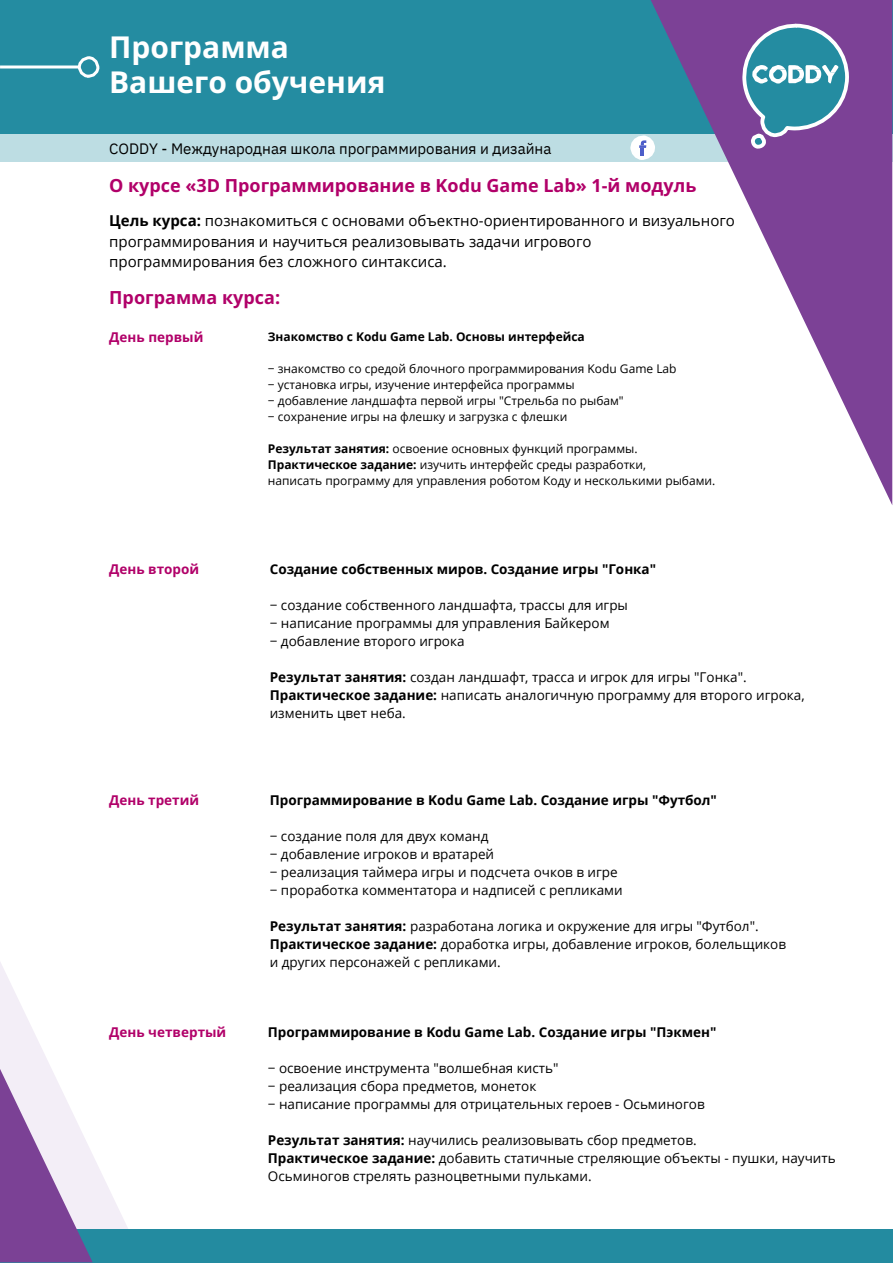
<style>
.page{position:relative;width:893px;height:1264px;background:#fff}
.page>*{position:absolute;margin:0;border:0;box-sizing:border-box;transform-origin:0 0}
.t1{font:700 30px/34.8px "Open Sans";color:#fff}
.t2{font:700 18px "Open Sans";color:#b10069}
.t3{font:15px/20.2px "Open Sans";color:#000}
.t4{font:15px "IBM Plex Sans";color:#000}
.t5{font:13.5px/18px "Open Sans";color:#000}
.t6{font:700 13.5px "Open Sans";color:#000}
.t7{font:700 13.5px "Open Sans";color:#b10069}
.t8{font:12px/16px "Open Sans";color:#000}
.t9{font:700 12px "Open Sans";color:#000}
.s1{font-weight:700}
</style>
<div class="page">
<div style="left:0;top:0;width:892px;height:134px;background:#248ca1"></div>
<div style="left:0;top:134px;width:892px;height:28px;background:#bddde3"></div>
<svg style="left:651px;top:0;width:241px;height:505px"></svg>
<hr style="left:0;top:65px;width:78px;height:3px;background:#fff">
<svg style="left:76px;top:56px;width:24px;height:22px"></svg>
<svg style="left:740px;top:22px;width:110px;height:129px"></svg>
<svg style="left:630px;top:135px;width:25px;height:25px"></svg>
<div style="left:0;top:1229px;width:892px;height:33px;background:#238ba0"></div>
<svg style="left:0;top:962px;width:128px;height:300px"></svg>
<h1 class="t1" style="left:109px;top:29px;width:278px">Программа<br>Вашего обучения</h1>
<p class="t4" style="left:109px;top:139px;width:443px">CODDY - Международная школа программирования и дизайна</p>
<h2 class="t2" style="left:109px;top:172px;width:588px">О курсе «3D Программирование в Kodu Game Lab» 1-й модуль</h2>
<p class="t3" style="left:109px;top:210px;width:627px"><span class="s1">Цель курса:</span> познакомиться с основами объектно-ориентированного и визуального программирования и научиться реализовывать задачи игрового программирования без сложного синтаксиса.</p>
<h2 class="t2" style="left:109px;top:285px;width:172px">Программа курса:</h2>
<p class="t7" style="left:109px;top:328px;width:96px">День первый</p>
<p class="t9" style="left:268px;top:328px;width:318px">Знакомство с Kodu Game Lab. Основы интерфейса</p>
<p class="t8" style="left:268px;top:360px;width:410px">− знакомство со средой блочного программирования Kodu Game Lab − установка игры, изучение интерфейса программы<br>− добавление ландшафта первой игры "Стрельба по рыбам"<br>− сохранение игры на флешку и загрузка с флешки</p>
<p class="t8" style="left:268px;top:440px;width:449px"><span class="s1">Результат занятия:</span> освоение основных функций программы.<br><span class="s1">Практическое задание:</span> изучить интерфейс среды разработки,<br>написать программу для управления роботом Коду и несколькими рыбами.</p>
<p class="t7" style="left:109px;top:559px;width:92px">День второй</p>
<p class="t6" style="left:270px;top:559px;width:388px">Создание собственных миров. Создание игры "Гонка"</p>
<p class="t5" style="left:270px;top:595px;width:360px">− создание собственного ландшафта, трассы для игры − написание программы для управления Байкером<br>− добавление второго игрока</p>
<p class="t5" style="left:270px;top:667px;width:536px"><span class="s1">Результат занятия:</span> создан ландшафт, трасса и игрок для игры "Гонка".<br><span class="s1">Практическое задание:</span> написать аналогичную программу для второго игрока, изменить цвет неба.</p>
<p class="t7" style="left:109px;top:791px;width:91px">День третий</p>
<p class="t6" style="left:270px;top:791px;width:448px">Программирование в Kodu Game Lab. Создание игры "Футбол"</p>
<p class="t5" style="left:270px;top:827px;width:354px">− создание поля для двух команд<br>− добавление игроков и вратарей<br>− реализация таймера игры и подсчета очков в игре − проработка комментатора и надписей с репликами</p>
<p class="t5" style="left:270px;top:917px;width:518px"><span class="s1">Результат занятия:</span> разработана логика и окружение для игры "Футбол".<br><span class="s1">Практическое задание:</span> доработка игры, добавление игроков, болельщиков и других персонажей с репликами.</p>
<p class="t7" style="left:109px;top:1022px;width:119px">День четвертый</p>
<p class="t6" style="left:268px;top:1022px;width:450px">Программирование в Kodu Game Lab. Создание игры "Пэкмен"</p>
<p class="t5" style="left:268px;top:1058px;width:438px">− освоение инструмента "волшебная кисть"<br>− реализация сбора предметов, монеток<br>− написание программы для отрицательных героев - Осьминогов</p>
<p class="t5" style="left:268px;top:1130px;width:569px"><span class="s1">Результат занятия:</span> научились реализовывать сбор предметов.<br><span class="s1">Практическое задание:</span> добавить статичные стреляющие объекты - пушки, научить<br>Осьминогов стрелять разноцветными пульками.</p>
</div>
